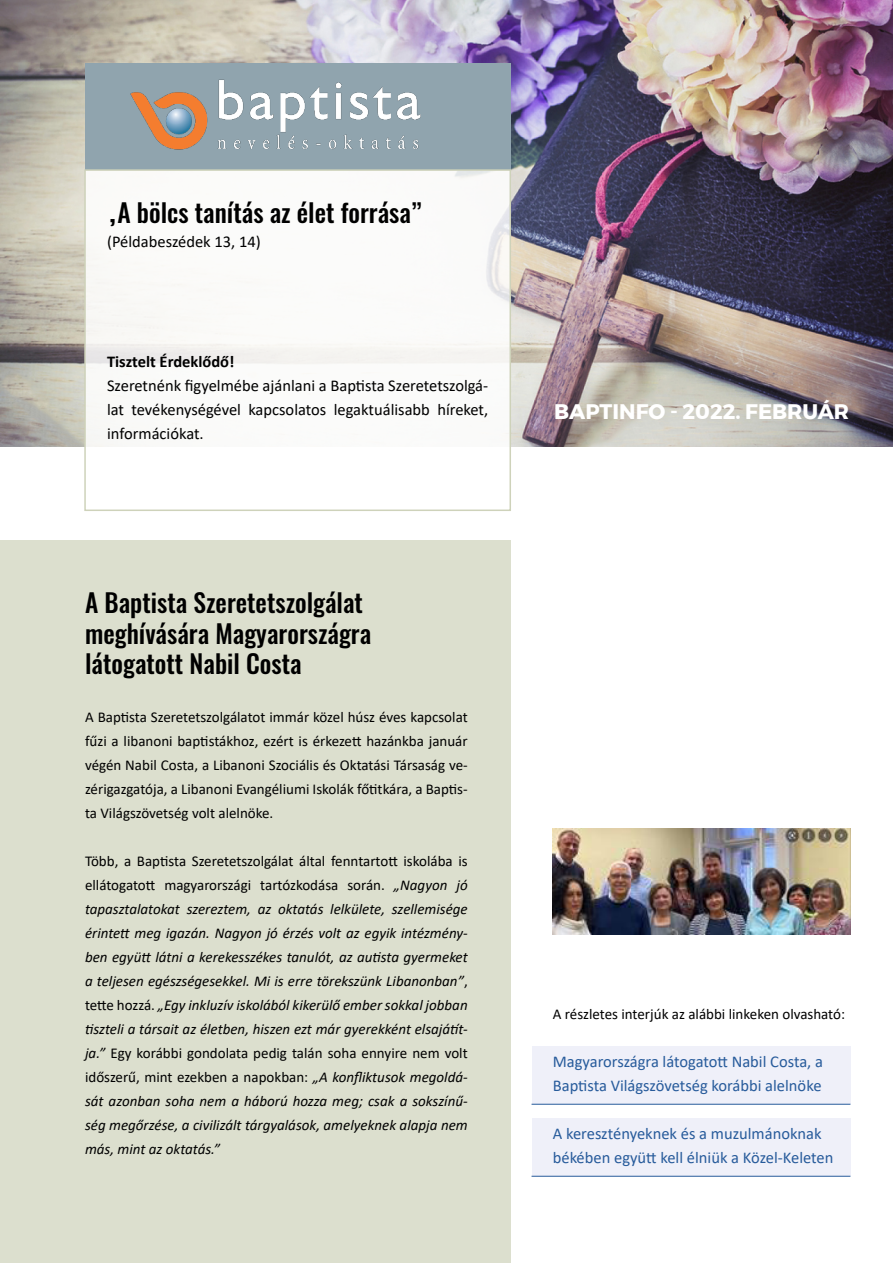
<style>
.page{position:relative;width:893px;height:1263px;background:#fff}
.page>*{position:absolute;margin:0;border:0;box-sizing:border-box;transform-origin:0 0}
.t1{font:500 25.5px/30.6px "Oswald";color:#000}
.t2{font:700 21px "Montserrat";color:#fff}
.t3{font:16.5px/24px "Calibri";color:#275b9b}
.t4{font:16.5px/24px "Calibri";color:#000;text-align:justify}
.t5{font:700 16.5px "Calibri";color:#000}
.t6{font:italic 15px/24px "Calibri";color:#000;text-align:justify}
.t7{font:15px/24px "Calibri";color:#000;text-align:justify}
.s1{font-style:normal}
</style>
<div class="page">
<img style="left:0;top:0;width:893px;height:446px">
<div style="left:85px;top:64px;width:425px;height:106px;background:#90a4ae"></div>
<img style="left:130px;top:79px;width:291px;height:71px">
<div style="left:85px;top:170px;width:425px;height:340px;background:#fff"></div>
<div style="left:84px;top:169px;width:427px;height:342px;border:2px solid #ced2ba"></div>
<div style="left:0;top:540px;width:510px;height:723px;background:#dcdfce"></div>
<img style="left:553px;top:829px;width:297px;height:105px">
<div style="left:531px;top:1046px;width:319px;height:58px;background:#eff0f9"></div>
<hr style="left:531px;top:1104px;width:319px;height:1px;background:#275b9b">
<div style="left:531px;top:1118px;width:319px;height:58px;background:#eff0f9"></div>
<hr style="left:531px;top:1176px;width:319px;height:1px;background:#275b9b">
<h1 class="t1" style="left:107px;top:198px;width:316px">„A bölcs tanítás az élet forrása”</h1>
<p class="t4" style="left:107px;top:229px;width:155px">(Példabeszédek 13, 14)</p>
<p class="t5" style="left:107px;top:349px;width:129px">Tisztelt Érdeklődő!</p>
<p class="t4" style="left:107px;top:373px;width:383px">Szeretnénk figyelmébe ajánlani a Baptista Szeretetszolgá&shy;lat tevékenységével kapcsolatos legaktuálisabb híreket, információkat.</p>
<h1 class="t1" style="left:85px;top:589px;width:288px">A Baptista Szeretetszolgálat meghívására Magyarországra látogatott Nabil Costa</h1>
<p class="t7" style="left:85px;top:705px;width:384px">A Baptista Szeretetszolgálatot immár közel húsz éves kapcsolat fűzi a libanoni baptistákhoz, ezért is érkezett hazánkba január végén Nabil Costa, a Libanoni Szociális és Oktatási Társaság ve&shy;zérigazgatója, a Libanoni Evangéliumi Iskolák főtitkára, a Baptis&shy;ta Világszövetség volt alelnöke.</p>
<p class="t6" style="left:85px;top:849px;width:384px"><span class="s1">Több, a Baptista Szeretetszolgálat által fenntartott iskolába is ellátogatott magyarországi tartózkodása során.</span> „Nagyon jó tapasztalatokat szereztem, az oktatás lelkülete, szellemisége érintett meg igazán. Nagyon jó érzés volt az egyik intézmény&shy;ben együtt látni a kerekesszékes tanulót, az autista gyermeket a teljesen egészségesekkel. Mi is erre törekszünk Libanonban”<span class="s1">, tette hozzá.</span> „Egy inkluzív iskolából kikerülő ember sokkal jobban tiszteli a társait az életben, hiszen ezt már gyerekként elsajátít&shy;ja.” <span class="s1">Egy korábbi gondolata pedig talán soha ennyire nem volt időszerű, mint ezekben a napokban:</span> „A konfliktusok megoldá&shy;sát azonban soha nem a háború hozza meg; csak a sokszínű&shy;ség megőrzése, a civilizált tárgyalások, amelyeknek alapja nem más, mint az oktatás.”</p>
<h2 class="t2" style="left:554px;top:395px;width:297px">BAPTINFO - 2022. FEBRUÁR</h2>
<p class="t7" style="left:553px;top:1002px;width:294px">A részletes interjúk az alábbi linkeken olvasható:</p>
<p class="t3" style="left:553px;top:1049px;width:272px">Magyarországra látogatott Nabil Costa, a<br>Baptista Világszövetség korábbi alelnöke</p>
<p class="t3" style="left:553px;top:1121px;width:282px">A keresztényeknek és a muzulmánoknak békében együtt kell élniük a Közel-Keleten</p>
</div>
